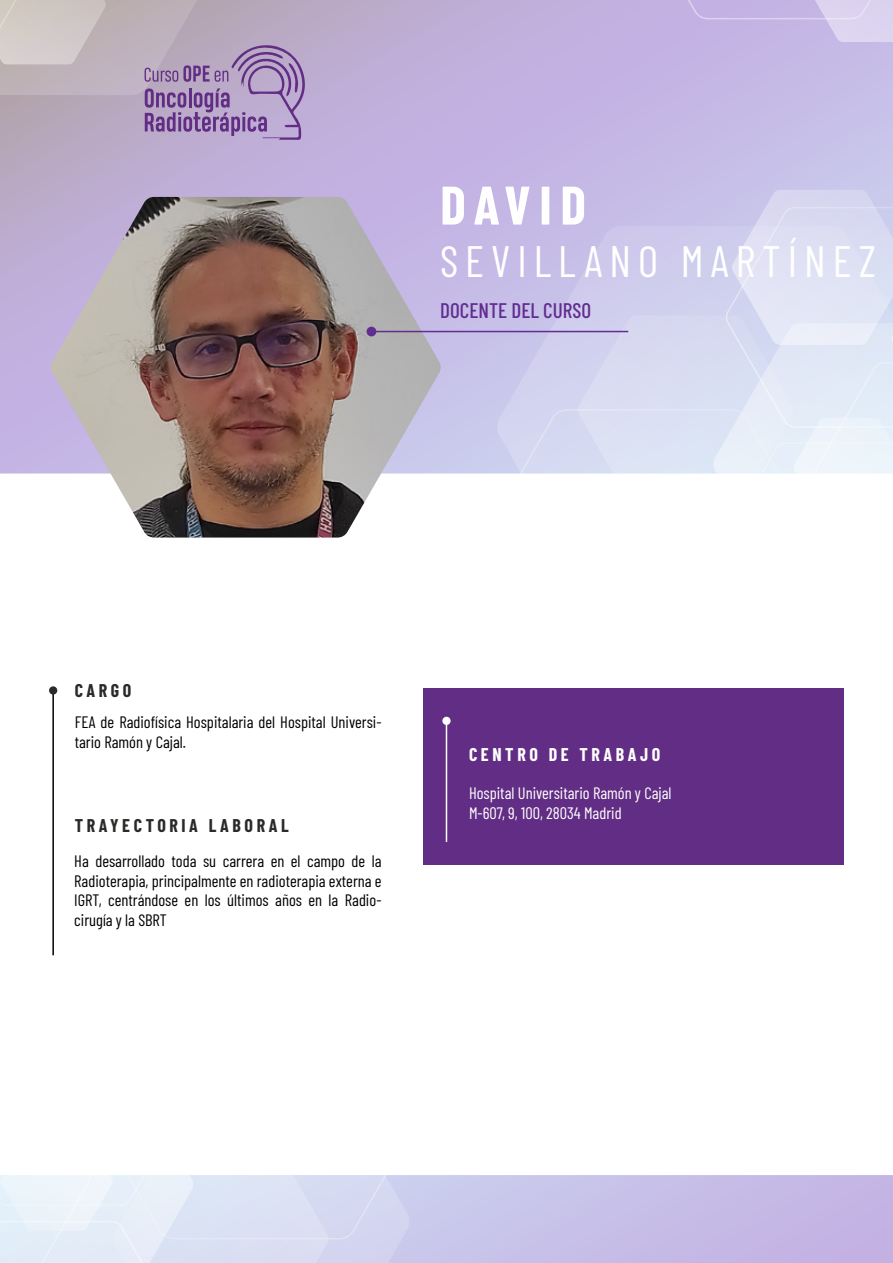
<style>
.page{position:relative;width:893px;height:1263px;background:#fff}
.page>*{position:absolute;margin:0;border:0;box-sizing:border-box;transform-origin:0 0}
.t1{font:700 54.15px "Barlow Condensed";letter-spacing:.15em;color:#fff}
.t2{font:43.95px "Barlow Condensed";letter-spacing:.16em;color:#fff}
.t3{font:500 21px "Barlow Condensed";color:#622d91}
.t4{font:700 18px "Barlow Condensed";letter-spacing:.2em;color:#2a2a29}
.t5{font:700 18px "Barlow Condensed";letter-spacing:.2em;color:#fff}
.t6{font:16.5px/19.8px "Barlow Condensed";color:#000}
.t7{font:16.5px/19.8px "Barlow Condensed";color:#fff}
</style>
<div class="page">
<svg style="left:0;top:0;width:893px;height:473px;background:#c2b3de"></svg>
<svg style="left:467px;top:190px;width:426px;height:283px;background:#d5d6ef"></svg>
<svg style="left:621px;top:0;width:272px;height:42px;background:#c9bbe6"></svg>
<img style="left:50px;top:197px;width:391px;height:341px">
<svg style="left:439px;top:1175px;width:454px;height:88px;background:#c6bde7"></svg>
<svg style="left:0;top:1175px;width:439px;height:88px;background:#dde3f4"></svg>
<hr style="left:371px;top:331px;width:257px;height:1px;background:#622d91">
<div style="left:367px;top:327px;width:9px;height:9px;background:#622d91;border-radius:50%"></div>
<div style="left:367px;top:327px;width:9px;height:9px;border:2px solid #622d91;border-radius:50%"></div>
<svg style="left:0;top:0;width:307px;height:141px;background:#b6a5bb"></svg>
<div style="left:423px;top:688px;width:421px;height:177px;background:#622d84"></div>
<hr style="left:446px;top:721px;width:1px;height:121px;background:#fff">
<div style="left:442px;top:717px;width:9px;height:8px;background:#fff;border-radius:50%"></div>
<hr style="left:52px;top:690px;width:2px;height:265px;background:#000">
<div style="left:49px;top:686px;width:8px;height:9px;background:#2a2a29;border-radius:50%"></div>
<h1 class="t1" style="left:440px;top:167px;width:147px">DAVID</h1>
<h2 class="t2" style="left:440px;top:230px;width:437px">SEVILLANO MARTÍNEZ</h2>
<p class="t3" style="left:440px;top:295px;width:152px">DOCENTE DEL CURSO</p>
<p class="t4" style="left:75px;top:677px;width:58px">CARGO</p>
<p class="t6" style="left:75px;top:711px;width:308px">FEA de Radiofísica Hospitalaria del Hospital Universi&shy;tario Ramón y Cajal.</p>
<p class="t4" style="left:75px;top:812px;width:215px">TRAYECTORIA LABORAL</p>
<p class="t6" style="left:74px;top:850px;width:309px;text-align:justify">Ha desarrollado toda su carrera en el campo de la Radioterapia, principalmente en radioterapia externa e IGRT, centrándose en los últimos años en la Radio&shy;cirugía y la SBRT</p>
<p class="t5" style="left:469px;top:741px;width:193px">CENTRO DE TRABAJO</p>
<p class="t7" style="left:469px;top:782px;width:204px">Hospital Universitario Ramón y Cajal<br>M-607, 9, 100, 28034 Madrid</p>
</div>
